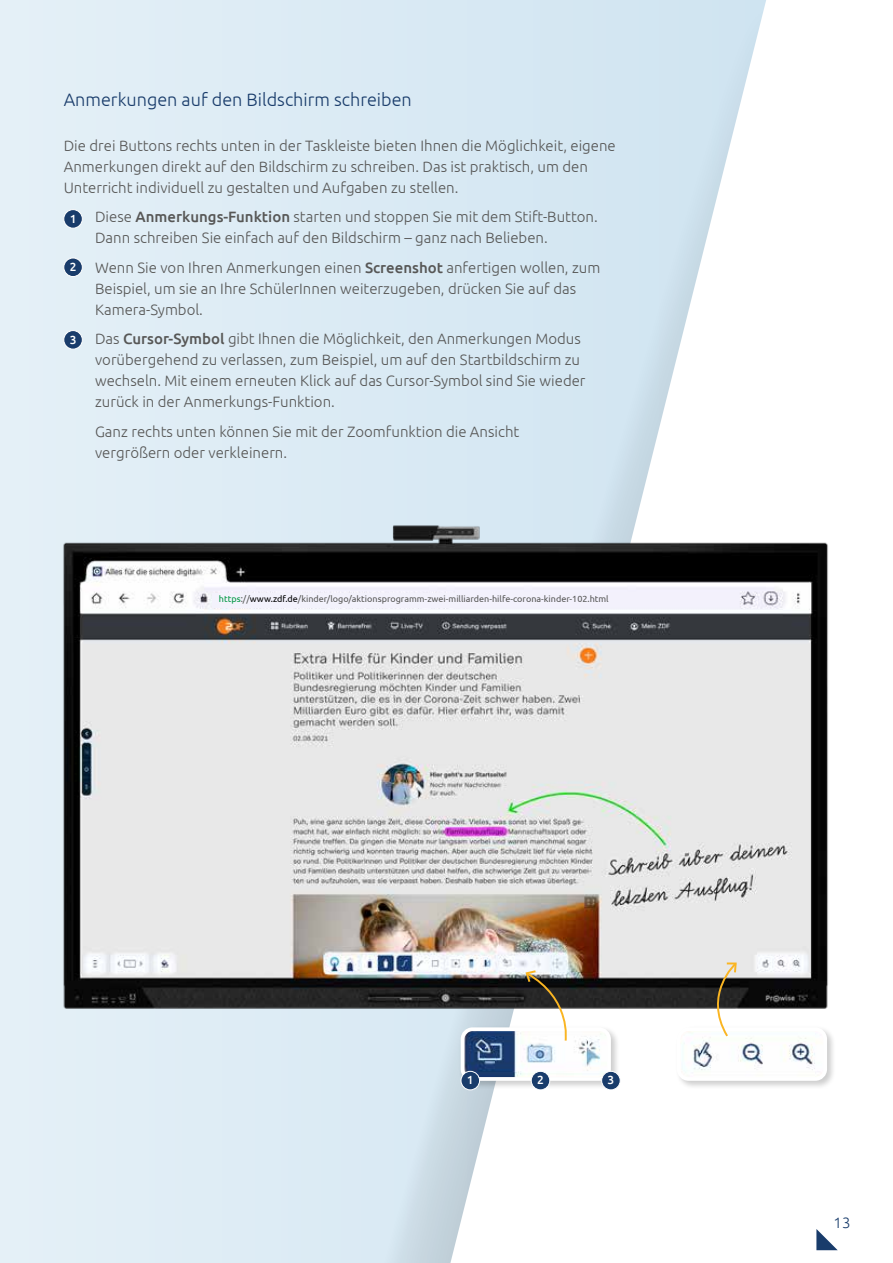
<style>
.page{position:relative;width:893px;height:1263px;background:#fff}
.page>*{position:absolute;margin:0;border:0;box-sizing:border-box;transform-origin:0 0}
.t1{font:300 18px "Ubuntu";color:#193c6b}
.t2{font:300 15px/21px "Ubuntu";color:#575756}
.t3{font:300 15px "Ubuntu";color:#193c6b}
.t4{font:500 11.85px "Ubuntu";color:#fff}
.t5{font:9px "Ubuntu";color:#575756}
.s1{font-weight:500;font-size:11.85px;color:#fff}
.s2{font-weight:500}
.s3{color:#009641}
.s4{color:#000}
</style>
<div class="page">
<div style="left:0;top:0;width:784px;height:1263px;background:#dfedf5"></div>
<svg style="left:390px;top:1103px;width:60px;height:160px"></svg>
<svg style="left:450px;top:0;width:388px;height:1263px"></svg>
<img style="left:63px;top:507px;width:775px;height:596px">
<div style="left:212px;top:593px;width:247px;height:15px;background:#f3f2fc"></div>
<svg style="left:816px;top:1229px;width:22px;height:21px"></svg>
<svg style="left:774px;top:1229px;width:21px;height:21px"></svg>
<div style="left:64px;top:210px;width:18px;height:18px;background:#193c6b;border-radius:50%"></div>
<div style="left:63px;top:209px;width:20px;height:19px;border:1px solid #fff;border-radius:50%"></div>
<div style="left:64px;top:258px;width:18px;height:19px;background:#193c6b;border-radius:50%"></div>
<div style="left:63px;top:258px;width:20px;height:19px;border:1px solid #fff;border-radius:50%"></div>
<div style="left:64px;top:331px;width:18px;height:18px;background:#193c6b;border-radius:50%"></div>
<div style="left:63px;top:330px;width:20px;height:19px;border:1px solid #fff;border-radius:50%"></div>
<div style="left:459px;top:1025px;width:161px;height:65px;background:#000;opacity:.2"></div>
<img style="left:463px;top:1029px;width:146px;height:47px">
<div style="left:461px;top:1027px;width:150px;height:54px;border:4px solid #fff;border-radius:10px"></div>
<div style="left:675px;top:1025px;width:161px;height:65px;background:#000;opacity:.2"></div>
<img style="left:679px;top:1029px;width:146px;height:50px">
<div style="left:677px;top:1027px;width:150px;height:54px;border:4px solid #fff;border-radius:10px"></div>
<svg style="left:702px;top:961px;width:36px;height:77px"></svg>
<svg style="left:524px;top:969px;width:48px;height:73px;background:#a09d96"></svg>
<div style="left:461px;top:1071px;width:19px;height:19px;background:#193c6b;border-radius:50%"></div>
<div style="left:461px;top:1071px;width:19px;height:19px;border:1px solid #fff;border-radius:50%"></div>
<div style="left:531px;top:1071px;width:19px;height:19px;background:#193c6b;border-radius:50%"></div>
<div style="left:531px;top:1071px;width:19px;height:19px;border:1px solid #fff;border-radius:50%"></div>
<div style="left:602px;top:1071px;width:18px;height:19px;background:#193c6b;border-radius:50%"></div>
<div style="left:601px;top:1071px;width:19px;height:19px;border:1px solid #fff;border-radius:50%"></div>
<p class="t1" style="left:64px;top:89px;width:350px">Anmerkungen auf den Bildschirm schreiben</p>
<p class="t2" style="left:64px;top:134px;width:554px">Die drei Buttons rechts unten in der Taskleiste bieten Ihnen die Möglichkeit, eigene<br>Anmerkungen direkt auf den Bildschirm zu schreiben. Das ist praktisch, um den<br>Unterricht individuell zu gestalten und Aufgaben zu stellen.</p>
<p class="t2" style="left:95px;top:206px;width:504px;text-indent:-25px"><span class="s1">1</span> Diese <span class="s2">Anmerkungs-Funktion</span> starten und stoppen Sie mit dem Stift-Button.<br>Dann schreiben Sie einfach auf den Bildschirm – ganz nach Belieben.</p>
<p class="t2" style="left:95px;top:256px;width:507px;text-indent:-25px"><span class="s1">2</span> Wenn Sie von Ihren Anmerkungen einen <span class="s2">Screenshot</span> anfertigen wollen, zum<br>Beispiel, um sie an Ihre SchülerInnen weiterzugeben, drücken Sie auf das<br>Kamera-Symbol.</p>
<p class="t2" style="left:95px;top:328px;width:492px;text-indent:-25px"><span class="s1">3</span> Das <span class="s2">Cursor-Symbol</span> gibt Ihnen die Möglichkeit, den Anmerkungen Modus vorübergehend zu verlassen, zum Beispiel, um auf den Startbildschirm zu wechseln. Mit einem erneuten Klick auf das Cursor-Symbol sind Sie wieder zurück in der Anmerkungs-Funktion.</p>
<p class="t2" style="left:95px;top:420px;width:426px">Ganz rechts unten können Sie mit der Zoomfunktion die Ansicht vergrößern oder verkleinern.</p>
<p class="t5" style="left:219px;top:593px;width:391px"><span class="s3">https</span>://<span class="s4">www.zdf.de</span>/kinder/logo/aktionsprogramm-zwei-milliarden-hilfe-corona-kinder-102.html</p>
<p class="t4" style="left:467px;top:1073px;width:8px">1</p>
<p class="t4" style="left:537px;top:1073px;width:8px">2</p>
<p class="t4" style="left:608px;top:1073px;width:8px">3</p>
<p class="t3" style="left:833px;top:1213px;width:18px">13</p>
</div>
